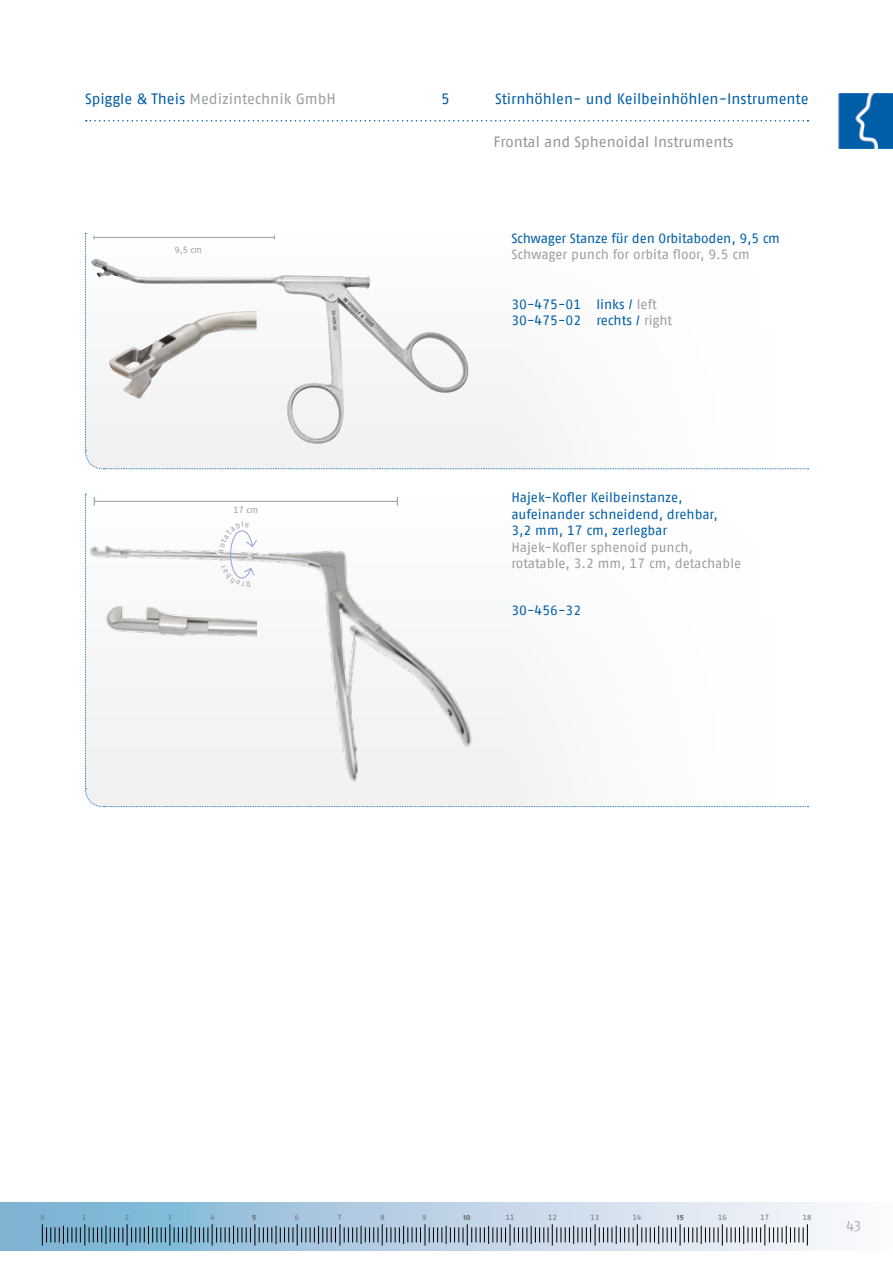
<style>
.page{position:relative;width:893px;height:1263px;background:#fff}
.page>*{position:absolute;margin:0;border:0;box-sizing:border-box;transform-origin:0 0}
.t1{font:15px "Fago No Regular Tf";color:#005ea8}
.t2{font:15px "Fago No Regular Tf";color:#9c9e9f}
.t3{font:15px "Fago No Regular Tf";color:#939598}
.t4{font:15px "Fago No Regular LF";color:#b1b3b4}
.t5{font:13.5px/16.5px "Fago No Regular Tf";letter-spacing:-.005em;color:#005ea8}
.t6{font:13.5px/16.5px "Fago No Regular Tf";color:#9c9e9f}
.t7{font:9px "Fago No Regular Tf";color:#9c9e9f}
.t8{font:7.5px "Fago No Regular Tf";color:#707172}
.t9{font:7.5px "Fago No Exb Lf";color:#707172}
.s1{color:#005ea8}
.s2{color:#9c9e9f}
</style>
<div class="page">
<div style="left:0;top:1203px;width:893px;height:48px;background:linear-gradient(to right,#74add0,#fff9fd)"></div>
<svg style="left:42px;top:1224px;width:766px;height:21px"></svg>
<img style="left:838px;top:94px;width:55px;height:54px">
<svg style="left:86px;top:120px;width:722px;height:2px"></svg>
<svg style="left:85px;top:233px;width:723px;height:237px"></svg>
<img style="left:108px;top:311px;width:149px;height:88px">
<svg style="left:85px;top:494px;width:723px;height:313px"></svg>
<p class="t2" style="left:85px;top:90px;width:252px"><span class="s1">Spiggle &amp; Theis</span> Medizintechnik GmbH</p>
<p class="t7" style="left:175px;top:245px;width:29px">9,5 cm</p>
<p class="t7" style="left:234px;top:505px;width:26px">17 cm</p>
<p class="t1" style="left:441px;top:90px;width:10px">5</p>
<p class="t1" style="left:495px;top:90px;width:315px">Stirnhöhlen- und Keilbeinhöhlen-Instrumente</p>
<p class="t3" style="left:494px;top:133px;width:242px">Frontal and Sphenoidal Instruments</p>
<p class="t5" style="left:511px;top:230px;width:270px">Schwager Stanze für den Orbitaboden, 9,5 cm</p>
<p class="t6" style="left:511px;top:246px;width:240px">Schwager punch for orbita floor, 9.5 cm</p>
<p class="t5" style="left:511px;top:296px;width:162px">30-475-01 links / <span class="s2">left<br></span>30-475-02 rechts / <span class="s2">right</span></p>
<p class="t5" style="left:511px;top:489px;width:208px">Hajek-Kofler Keilbeinstanze, aufeinander schneidend, drehbar,<br>3,2 mm, 17 cm, zerlegbar</p>
<p class="t6" style="left:511px;top:539px;width:231px">Hajek-Kofler sphenoid punch, rotatable, 3.2 mm, 17 cm, detachable</p>
<p class="t5" style="left:511px;top:602px;width:71px">30-456-32</p>
<p class="t8" style="left:40px;top:1213px;width:6px">0</p>
<p class="t8" style="left:82px;top:1213px;width:6px">1</p>
<p class="t8" style="left:125px;top:1213px;width:6px">2</p>
<p class="t8" style="left:168px;top:1213px;width:6px">3</p>
<p class="t8" style="left:210px;top:1213px;width:6px">4</p>
<p class="t9" style="left:252px;top:1213px;width:6px">5</p>
<p class="t8" style="left:295px;top:1213px;width:6px">6</p>
<p class="t8" style="left:338px;top:1213px;width:6px">7</p>
<p class="t8" style="left:380px;top:1213px;width:6px">8</p>
<p class="t8" style="left:422px;top:1213px;width:6px">9</p>
<p class="t9" style="left:463px;top:1213px;width:9px">10</p>
<p class="t8" style="left:506px;top:1213px;width:10px">11</p>
<p class="t8" style="left:548px;top:1213px;width:10px">12</p>
<p class="t8" style="left:590px;top:1213px;width:10px">13</p>
<p class="t8" style="left:633px;top:1213px;width:10px">14</p>
<p class="t9" style="left:677px;top:1213px;width:8px">15</p>
<p class="t8" style="left:718px;top:1213px;width:10px">16</p>
<p class="t8" style="left:760px;top:1213px;width:10px">17</p>
<p class="t8" style="left:803px;top:1213px;width:10px">18</p>
<p class="t4" style="left:846px;top:1217px;width:16px">43</p>
</div>
